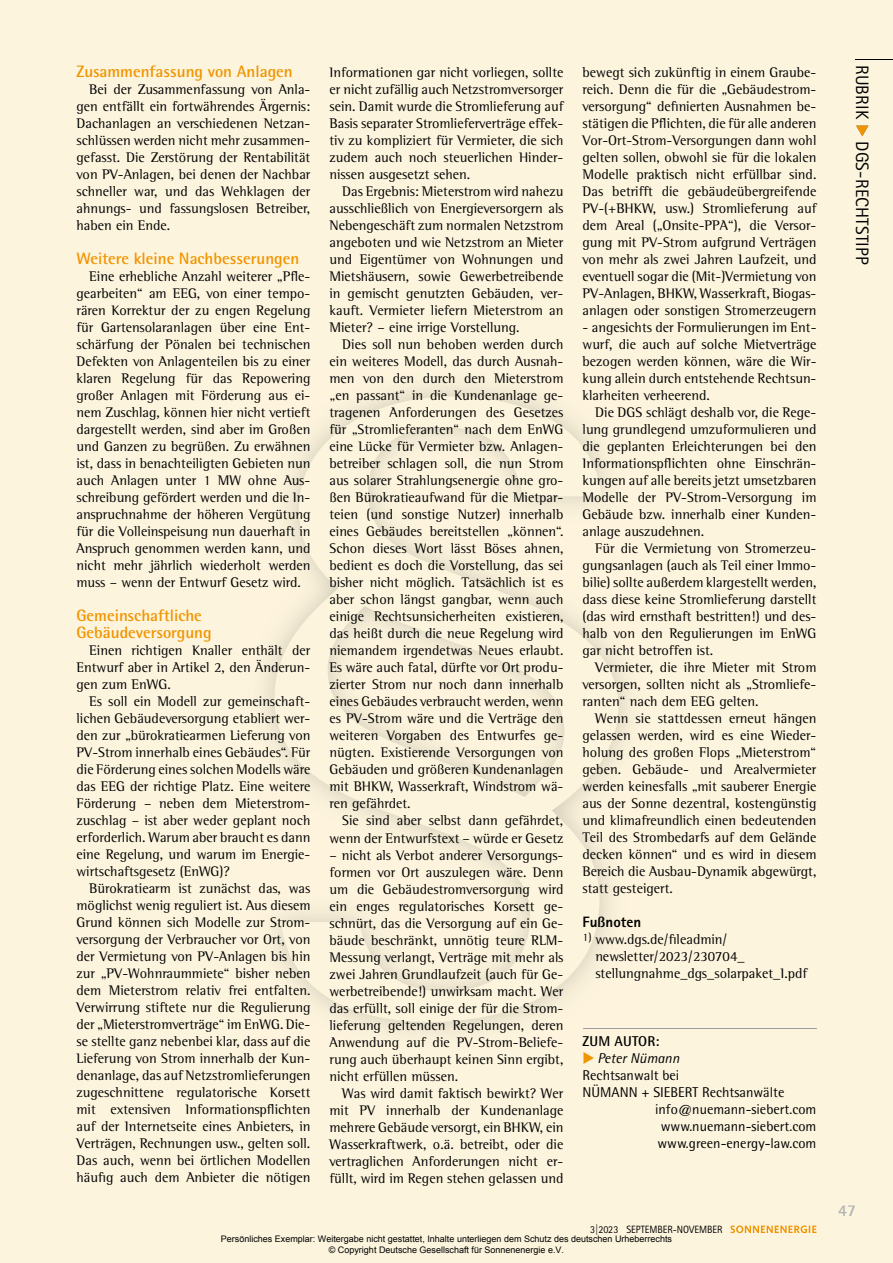
<style>
.page{position:relative;width:893px;height:1263px;background:#fcf4dd}
.page>*{position:absolute;margin:0;border:0;box-sizing:border-box;transform-origin:0 0}
.t1{font:18px "Rotis Sans Serif Std";letter-spacing:.01em;color:#000}
.t2{font:700 16.5px/17px "Rotis Semi Sans Std";color:#f19400}
.t3{font:700 16.5px "Rotis Semi Sans Std";color:#b1b3b4}
.t4{font:800 15px "Rotis Sans Serif Std";color:#000}
.t5{font:14.25px/17px "Rotis Semi Serif Std";color:#000;text-align:justify}
.t6{font:14.25px "Rotis Semi Sans Std";color:#000}
.t7{font:italic 14.25px "Rotis Semi Sans Std";color:#000}
.t8{font:700 14.25px "Rotis Semi Sans Std";letter-spacing:.01em;color:#000}
.t9{font:10.65px "Rotis Sans Serif Std";color:#000;scale:.95 1}
.t10{font:9px/10.8px "Arial";color:#000;text-align:center}
.s1{color:#f19400}
.s2{color:#fff}
</style>
<div class="page">
<hr style="left:855px;top:59px;width:38px;height:1px;background:#000">
<svg style="left:856px;top:125px;width:13px;height:12px"></svg>
<svg style="left:730px;top:1225px;width:86px;height:8px"></svg>
<svg style="left:275px;top:396px;width:343px;height:626px"></svg>
<hr style="left:583px;top:1028px;width:233px;height:1px;background:#9c9d9f">
<p class="t2" style="left:77px;top:62px;width:218px">Zusammenfassung von Anlagen</p>
<p class="t5" style="left:77px;top:80px;width:235px;text-indent:13px">Bei der Zusammenfassung von Anla&shy;gen entfällt ein fortwährendes Ärgernis:<br>Dachanlagen an verschiedenen Netzan&shy;schlüssen werden nicht mehr zusammen&shy;gefasst. Die Zerstörung der Rentabilität von PV-Anlagen, bei denen der Nachbar schneller war, und das Wehklagen der ahnungs- und fassungslosen Betreiber, haben ein Ende.</p>
<p class="t2" style="left:77px;top:249px;width:224px">Weitere kleine Nachbesserungen</p>
<p class="t5" style="left:77px;top:267px;width:235px;text-indent:13px">Eine erhebliche Anzahl weiterer „Pfle&shy;gearbeiten“ am EEG, von einer tempo&shy;rären Korrektur der zu engen Regelung für Gartensolaranlagen über eine Ent&shy;schärfung der Pönalen bei technischen Defekten von Anlagenteilen bis zu einer klaren Regelung für das Repowering großer Anlagen mit Förderung aus ei&shy;nem Zuschlag, können hier nicht vertieft dargestellt werden, sind aber im Großen und Ganzen zu begrüßen. Zu erwähnen ist, dass in benachteiligten Gebieten nun auch Anlagen unter 1 MW ohne Aus&shy;schreibung gefördert werden und die In&shy;anspruchnahme der höheren Vergütung für die Volleinspeisung nun dauerhaft in Anspruch genommen werden kann, und nicht mehr jährlich wiederholt werden muss – wenn der Entwurf Gesetz wird.</p>
<p class="t2" style="left:77px;top:606px;width:137px">Gemeinschaftliche<br>Gebäudeversorgung</p>
<p class="t5" style="left:77px;top:642px;width:235px;text-indent:13px">Einen richtigen Knaller enthält der Entwurf aber in Artikel 2, den Änderun&shy;gen zum EnWG.</p>
<p class="t5" style="left:77px;top:693px;width:235px;text-indent:13px">Es soll ein Modell zur gemeinschaft&shy;lichen Gebäudeversorgung etabliert wer&shy;den zur „bürokratiearmen Lieferung von PV-Strom innerhalb eines Gebäudes“. Für die Förderung eines solchen Modells wäre das EEG der richtige Platz. Eine weitere Förderung – neben dem Mieterstrom&shy;zuschlag – ist aber weder geplant noch erforderlich. Warum aber braucht es dann eine Regelung, und warum im Energie&shy;wirtschaftsgesetz (EnWG)?</p>
<p class="t5" style="left:77px;top:880px;width:235px;text-indent:13px">Bürokratiearm ist zunächst das, was möglichst wenig reguliert ist. Aus diesem Grund können sich Modelle zur Strom&shy;versorgung der Verbraucher vor Ort, von der Vermietung von PV-Anlagen bis hin zur „PV-Wohnraummiete“ bisher neben dem Mieterstrom relativ frei entfalten.<br>Verwirrung stiftete nur die Regulierung der „Mieterstromverträge“ im EnWG. Die&shy;se stellte ganz nebenbei klar, dass auf die Lieferung von Strom innerhalb der Kun&shy;denanlage, das auf Netzstromlieferungen zugeschnittene regulatorische Korsett mit extensiven Informationspflichten auf der Internetseite eines Anbieters, in Verträgen, Rechnungen usw., gelten soll.<br>Das auch, wenn bei örtlichen Modellen häufig auch dem Anbieter die nötigen</p>
<p class="t5" style="left:330px;top:63px;width:235px">Informationen gar nicht vorliegen, sollte er nicht zufällig auch Netzstromversorger sein. Damit wurde die Stromlieferung auf Basis separater Stromlieferverträge effek&shy;tiv zu kompliziert für Vermieter, die sich zudem auch noch steuerlichen Hinder&shy;nissen ausgesetzt sehen.</p>
<p class="t5" style="left:330px;top:183px;width:235px;text-indent:13px">Das Ergebnis: Mieterstrom wird nahezu ausschließlich von Energieversorgern als Nebengeschäft zum normalen Netzstrom angeboten und wie Netzstrom an Mieter und Eigentümer von Wohnungen und Mietshäusern, sowie Gewerbetreibende in gemischt genutzten Gebäuden, ver&shy;kauft. Vermieter liefern Mieterstrom an Mieter? – eine irrige Vorstellung.</p>
<p class="t5" style="left:330px;top:336px;width:235px;text-indent:13px">Dies soll nun behoben werden durch ein weiteres Modell, das durch Ausnah&shy;men von den durch den Mieterstrom „en passant“ in die Kundenanlage ge&shy;tragenen Anforderungen des Gesetzes für „Stromlieferanten“ nach dem EnWG eine Lücke für Vermieter bzw. Anlagen&shy;betreiber schlagen soll, die nun Strom aus solarer Strahlungsenergie ohne gro&shy;ßen Bürokratieaufwand für die Mietpar&shy;teien (und sonstige Nutzer) innerhalb eines Gebäudes bereitstellen „können“.<br>Schon dieses Wort lässt Böses ahnen, bedient es doch die Vorstellung, das sei bisher nicht möglich. Tatsächlich ist es aber schon längst gangbar, wenn auch einige Rechtsunsicherheiten existieren, das heißt durch die neue Regelung wird niemandem irgendetwas Neues erlaubt.<br>Es wäre auch fatal, dürfte vor Ort produ&shy;zierter Strom nur noch dann innerhalb eines Gebäudes verbraucht werden, wenn es PV-Strom wäre und die Verträge den weiteren Vorgaben des Entwurfes ge&shy;nügten. Existierende Versorgungen von Gebäuden und größeren Kundenanlagen mit BHKW, Wasserkraft, Windstrom wä&shy;ren gefährdet.</p>
<p class="t5" style="left:330px;top:812px;width:235px;text-align:right">Sie sind aber selbst dann gefährdet, wenn der Entwurfstext – würde er Gesetz</p>
<p class="t5" style="left:330px;top:846px;width:235px">– nicht als Verbot anderer Versorgungs&shy;formen vor Ort auszulegen wäre. Denn um die Gebäudestromversorgung wird ein enges regulatorisches Korsett ge&shy;schnürt, das die Versorgung auf ein Ge&shy;bäude beschränkt, unnötig teure RLM-Messung verlangt, Verträge mit mehr als zwei Jahren Grundlaufzeit (auch für Ge&shy;werbetreibende!) unwirksam macht. Wer das erfüllt, soll einige der für die Strom&shy;lieferung geltenden Regelungen, deren Anwendung auf die PV-Strom-Beliefe&shy;rung auch überhaupt keinen Sinn ergibt, nicht erfüllen müssen.</p>
<p class="t5" style="left:330px;top:1084px;width:235px;text-indent:13px">Was wird damit faktisch bewirkt? Wer mit PV innerhalb der Kundenanlage mehrere Gebäude versorgt, ein BHKW, ein Wasserkraftwerk, o.ä. betreibt, oder die vertraglichen Anforderungen nicht er&shy;füllt, wird im Regen stehen gelassen und</p>
<p class="t5" style="left:583px;top:63px;width:235px">bewegt sich zukünftig in einem Graube&shy;reich. Denn die für die „Gebäudestrom&shy;versorgung“ definierten Ausnahmen be&shy;stätigen die Pflichten, die für alle anderen Vor-Ort-Strom-Versorgungen dann wohl gelten sollen, obwohl sie für die lokalen Modelle praktisch nicht erfüllbar sind.<br>Das betrifft die gebäudeübergreifende PV-(+BHKW, usw.) Stromlieferung auf dem Areal („Onsite-PPA“), die Versor&shy;gung mit PV-Strom aufgrund Verträgen von mehr als zwei Jahren Laufzeit, und eventuell sogar die (Mit-)Vermietung von PV-Anlagen, BHKW, Wasserkraft, Biogas&shy;anlagen oder sonstigen Stromerzeugern</p>
<p class="t5" style="left:583px;top:318px;width:235px">- angesichts der Formulierungen im Ent&shy;wurf, die auch auf solche Mietverträge bezogen werden können, wäre die Wir&shy;kung allein durch entstehende Rechtsun&shy;klarheiten verheerend.</p>
<p class="t5" style="left:583px;top:404px;width:235px;text-indent:13px">Die DGS schlägt deshalb vor, die Rege&shy;lung grundlegend umzuformulieren und die geplanten Erleichterungen bei den Informationspflichten ohne Einschrän&shy;kungen auf alle bereits jetzt umsetzbaren Modelle der PV-Strom-Versorgung im Gebäude bzw. innerhalb einer Kunden&shy;anlage auszudehnen.</p>
<p class="t5" style="left:583px;top:540px;width:235px;text-indent:13px">Für die Vermietung von Stromerzeu&shy;gungsanlagen (auch als Teil einer Immo&shy;bilie) sollte außerdem klargestellt werden, dass diese keine Stromlieferung darstellt (das wird ernsthaft bestritten!) und des&shy;halb von den Regulierungen im EnWG gar nicht betroffen ist.</p>
<p class="t5" style="left:583px;top:659px;width:235px;text-indent:13px">Vermieter, die ihre Mieter mit Strom versorgen, sollten nicht als „Stromliefe&shy;ranten“ nach dem EEG gelten.</p>
<p class="t5" style="left:583px;top:710px;width:235px;text-indent:13px">Wenn sie stattdessen erneut hängen gelassen werden, wird es eine Wieder&shy;holung des großen Flops „Mieterstrom“ geben. Gebäude- und Arealvermieter werden keinesfalls „mit sauberer Energie aus der Sonne dezentral, kostengünstig und klimafreundlich einen bedeutenden Teil des Strombedarfs auf dem Gelände decken können“ und es wird in diesem Bereich die Ausbau-Dynamik abgewürgt, statt gesteigert.</p>
<p class="t4" style="left:583px;top:912px;width:60px">Fußnoten</p>
<p class="t5" style="left:595px;top:931px;width:213px;text-align:left;text-indent:-13px"><sup>1)</sup> www.dgs.de/fileadmin/ newsletter/2023/230704_ stellungnahme_dgs_solarpaket_I.pdf</p>
<p class="t8" style="left:583px;top:1032px;width:78px">ZUM AUTOR:</p>
<p class="t7" style="left:583px;top:1050px;width:98px"><span class="s1">◆</span> Peter Nümann</p>
<p class="t6" style="left:583px;top:1067px;width:98px">Rechtsanwalt bei</p>
<p class="t6" style="left:583px;top:1084px;width:203px">NÜMANN + SIEBERT Rechtsanwälte</p>
<p class="t6" style="left:655px;top:1101px;width:163px">info@nuemann-siebert.com</p>
<p class="t6" style="left:661px;top:1118px;width:157px">www.nuemann-siebert.com</p>
<p class="t6" style="left:657px;top:1135px;width:160px">www.green-energy-law.com</p>
<p class="t9" style="left:590px;top:1223px;width:141px">3|2023 SEPTEMBER-NOVEMBER</p>
<p class="t10" style="left:221px;top:1233px;width:453px">Persönliches Exemplar: Weitergabe nicht gestattet, Inhalte unterliegen dem Schutz des deutschen Urheberrechts © Copyright Deutsche Gesellschaft für Sonnenenergie e.V.</p>
<p class="t1" style="left:873px;top:65px;width:201px;rotate:90deg">RUBRIK <span class="s2">◆</span> DGS-RECHTSTIPP</p>
<p class="t3" style="left:838px;top:1200px;width:19px">47</p>
</div>
